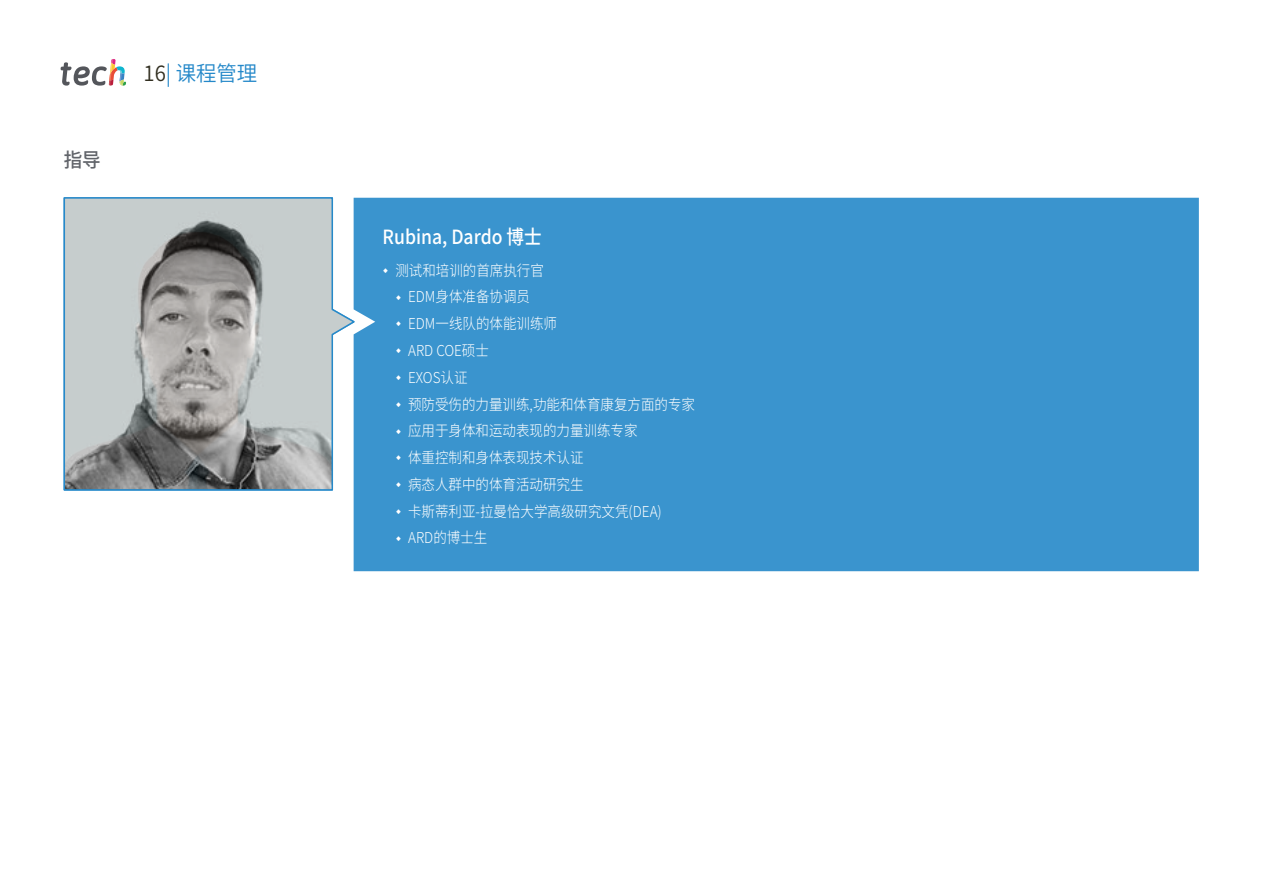
<style>
.page{position:relative;width:1263px;height:893px;background:#fff}
.page>*{position:absolute;margin:0;border:0;box-sizing:border-box;transform-origin:0 0}
.t1{font:21px "Source Han Sans CN";color:#2488c9}
.t2{font:500 19.5px "Source Han Sans CN";color:#fff;scale:.9 1}
.t3{font:500 19.5px "Source Han Sans CN";color:#61646a;scale:.95 1}
.t4{font:300 15px/26.7px "Source Han Sans CN";color:#fff;scale:.9 1}
.s1{color:#312e20}
</style>
<div class="page">
<svg style="left:61px;top:59px;width:65px;height:27px"></svg>
<div style="left:354px;top:198px;width:845px;height:373px;background:#3a94ce"></div>
<svg style="left:63px;top:197px;width:294px;height:294px;background:#a9b1b5"></svg>
<svg style="left:383px;top:268px;width:5px;height:5px"></svg>
<svg style="left:396px;top:295px;width:5px;height:5px"></svg>
<svg style="left:396px;top:322px;width:5px;height:5px"></svg>
<svg style="left:396px;top:348px;width:5px;height:5px"></svg>
<svg style="left:396px;top:375px;width:5px;height:5px"></svg>
<svg style="left:396px;top:402px;width:5px;height:5px"></svg>
<svg style="left:396px;top:429px;width:5px;height:5px"></svg>
<svg style="left:396px;top:455px;width:5px;height:5px"></svg>
<svg style="left:396px;top:482px;width:5px;height:5px"></svg>
<svg style="left:396px;top:509px;width:5px;height:5px"></svg>
<svg style="left:396px;top:536px;width:5px;height:5px"></svg>
<h2 class="t3" style="left:64px;top:148px;width:41px">指导</h2>
<h1 class="t1" style="left:144px;top:61px;width:115px"><span class="s1">16</span>| 课程管理</h1>
<h2 class="t2" style="left:383px;top:226px;width:178px">Rubina, Dardo 博士</h2>
<p class="t4" style="left:408px;top:257px;width:320px;text-indent:-13px">测试和培训的首席执行官<br>EDM身体准备协调员<br>EDM一线队的体能训练师<br>ARD COE硕士<br>EXOS认证<br>预防受伤的力量训练,功能和体育康复方面的专家应用于身体和运动表现的力量训练专家<br>体重控制和身体表现技术认证<br>病态人群中的体育活动研究生<br>卡斯蒂利亚-拉曼恰大学高级研究文凭(DEA)<br>ARD的博士生</p>
</div>
